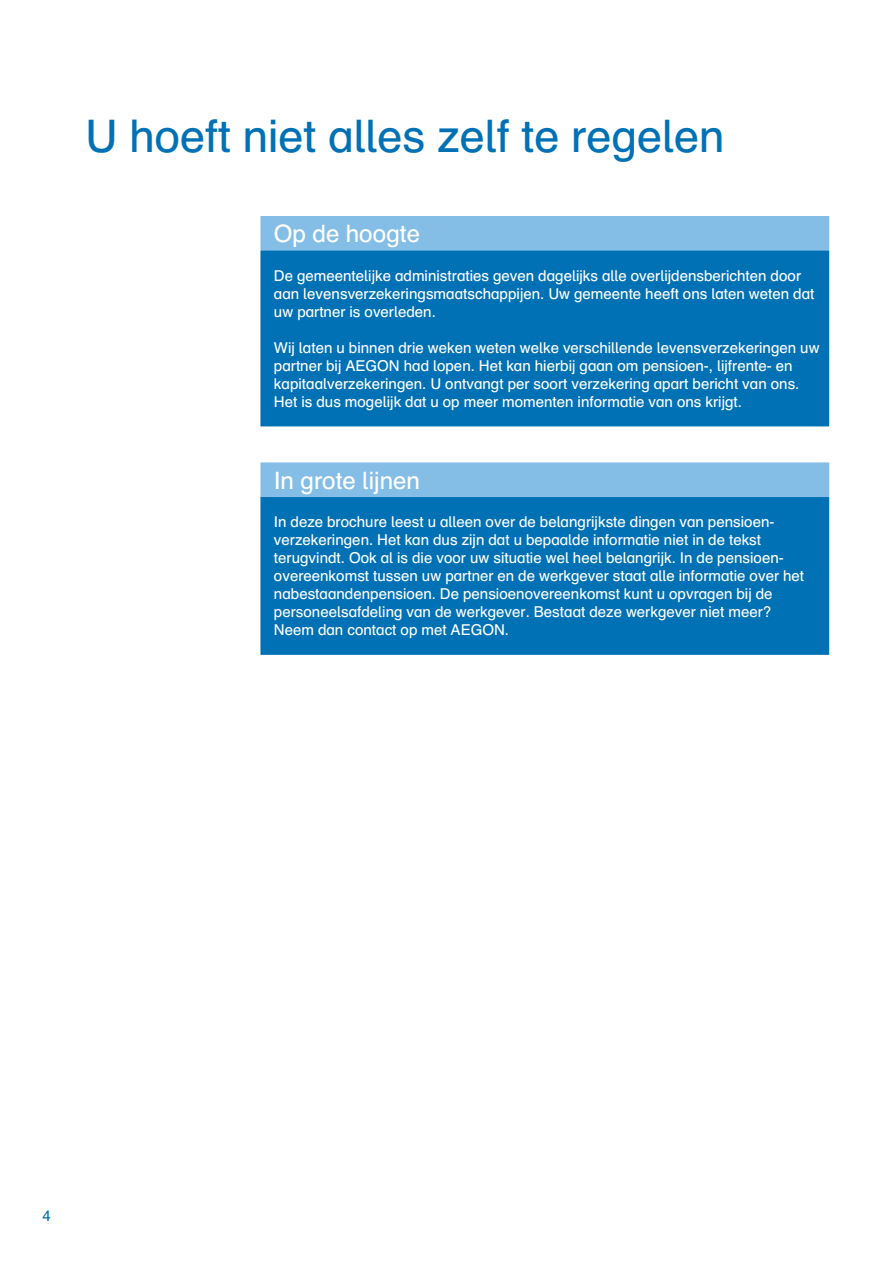
<style>
.page{position:relative;width:893px;height:1263px;background:#fff}
.page>*{position:absolute;margin:0;border:0;box-sizing:border-box;transform-origin:0 0}
.KOP_groot_Normal_P30{font:45px "Schulbuch Nord";color:#0071b5}
.KADER_kop_wit{font:24px "Schulbuch Nord";color:#fff}
.KADER_tekst_wit{font:15px/18px "Schulbuch Nord";color:#fff}
.t1{font:15px "Schulbuch Nord";color:#0071b5}
</style>
<div class="page">
<div style="left:261px;top:217px;width:567px;height:33px;background:#84bee6"></div>
<div style="left:261px;top:250px;width:567px;height:176px;background:#0071b5"></div>
<hr style="left:260px;top:251px;width:2px;height:174px;background:#0071b5">
<hr style="left:828px;top:251px;width:1px;height:174px;background:#0071b5">
<hr style="left:260px;top:425px;width:569px;height:1px;background:#0071b5">
<hr style="left:260px;top:216px;width:569px;height:2px;background:#84bee6">
<hr style="left:260px;top:218px;width:2px;height:31px;background:#84bee6">
<hr style="left:828px;top:218px;width:1px;height:31px;background:#84bee6">
<hr style="left:260px;top:249px;width:569px;height:2px;background:#84bee6">
<div style="left:261px;top:463px;width:567px;height:33px;background:#84bee6"></div>
<div style="left:261px;top:496px;width:567px;height:158px;background:#0071b5"></div>
<hr style="left:260px;top:497px;width:2px;height:156px;background:#0071b5">
<hr style="left:828px;top:497px;width:1px;height:156px;background:#0071b5">
<hr style="left:260px;top:653px;width:569px;height:2px;background:#0071b5">
<hr style="left:260px;top:462px;width:569px;height:2px;background:#84bee6">
<hr style="left:260px;top:464px;width:2px;height:31px;background:#84bee6">
<hr style="left:828px;top:464px;width:1px;height:31px;background:#84bee6">
<hr style="left:260px;top:495px;width:569px;height:2px;background:#84bee6">
<p class="KOP_groot_Normal_P30" style="left:85px;top:107px;width:641px">U hoeft niet alles zelf te regelen</p>
<p class="KADER_kop_wit" style="left:274px;top:219px;width:148px">Op de hoogte</p>
<p class="KADER_tekst_wit" style="left:274px;top:266px;width:542px">De gemeentelijke administraties geven dagelijks alle overlijdensberichten door aan levensverzekeringsmaatschappijen. Uw gemeente heeft ons laten weten dat uw partner is overleden.</p>
<p class="KADER_tekst_wit" style="left:274px;top:338px;width:547px">Wij laten u binnen drie weken weten welke verschillende levensverzekeringen uw partner bij AEGON had lopen. Het kan hierbij gaan om pensioen-, lijfrente- en kapitaalverzekeringen. U ontvangt per soort verzekering apart bericht van ons.<br>Het is dus mogelijk dat u op meer momenten informatie van ons krijgt.</p>
<p class="KADER_kop_wit" style="left:274px;top:465px;width:148px">In grote lijnen</p>
<p class="KADER_tekst_wit" style="left:274px;top:512px;width:532px">In deze brochure leest u alleen over de belangrijkste dingen van pensioen&shy;verzekeringen. Het kan dus zijn dat u bepaalde informatie niet in de tekst terugvindt. Ook al is die voor uw situatie wel heel belangrijk. In de pensioen&shy;overeenkomst tussen uw partner en de werkgever staat alle informatie over het nabestaandenpensioen. De pensioenovereenkomst kunt u opvragen bij de personeelsafdeling van de werkgever. Bestaat deze werkgever niet meer?<br>Neem dan contact op met AEGON.</p>
<p class="t1" style="left:43px;top:1206px;width:10px">4</p>
</div>
